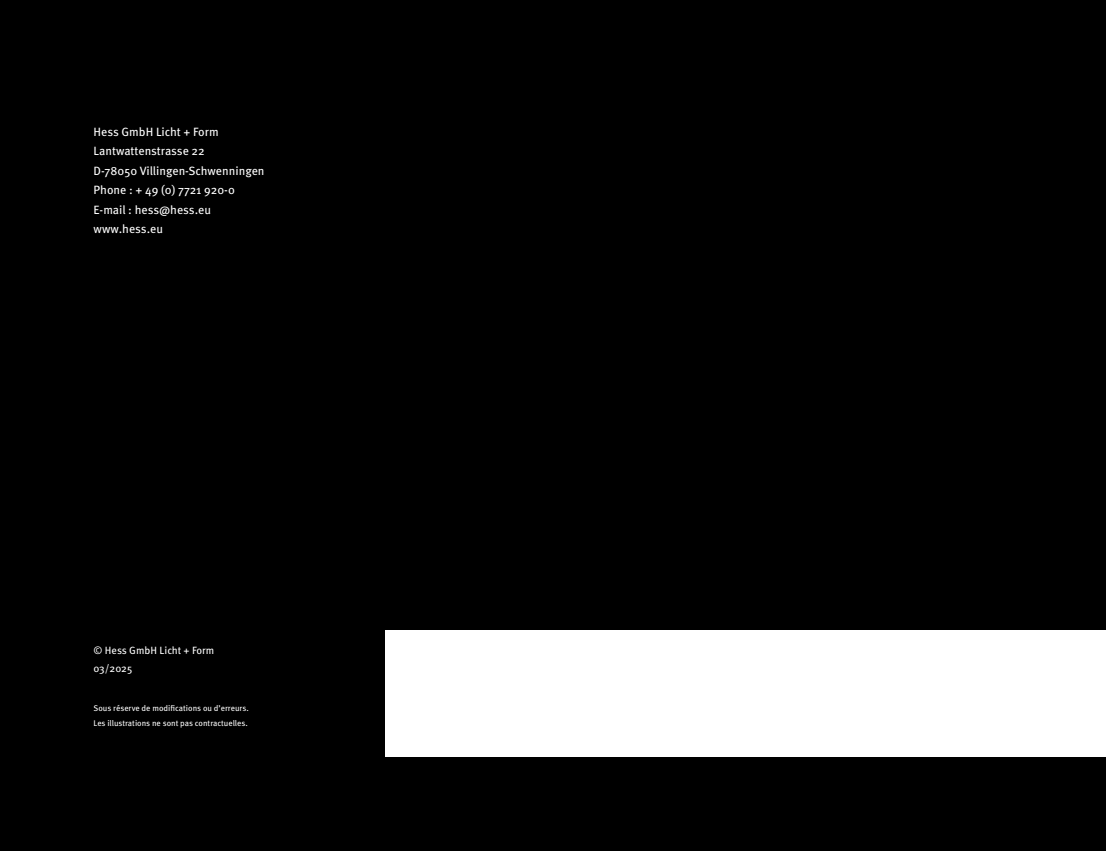
<style>
.page{position:relative;width:1106px;height:851px;background:#fff}
.page>*{position:absolute;margin:0;border:0;box-sizing:border-box;transform-origin:0 0}
.t1{font:12px/19.5px "Meta Pro";color:#fff}
.t2{font:10.5px/18px "Meta Pro";color:#fff}
.t3{font:8.25px/15px "Meta Pro";color:#fff}
</style>
<div class="page">
<div style="left:0;top:0;width:1106px;height:850px;background:#000"></div>
<div style="left:385px;top:630px;width:721px;height:126px;background:#fff"></div>
<p class="t1" style="left:94px;top:122px;width:172px">Hess GmbH Licht + Form<br>Lantwattenstrasse 22<br>D-78050 Villingen-Schwenningen<br>Phone : + 49 (0) 7721 920-0<br>E-mail : hess@hess.eu www.hess.eu</p>
<p class="t2" style="left:94px;top:641px;width:122px">© Hess GmbH Licht + Form<br>03/2025</p>
<p class="t3" style="left:94px;top:701px;width:157px">Sous réserve de modifications ou d’erreurs.<br>Les illustrations ne sont pas contractuelles.</p>
</div>
